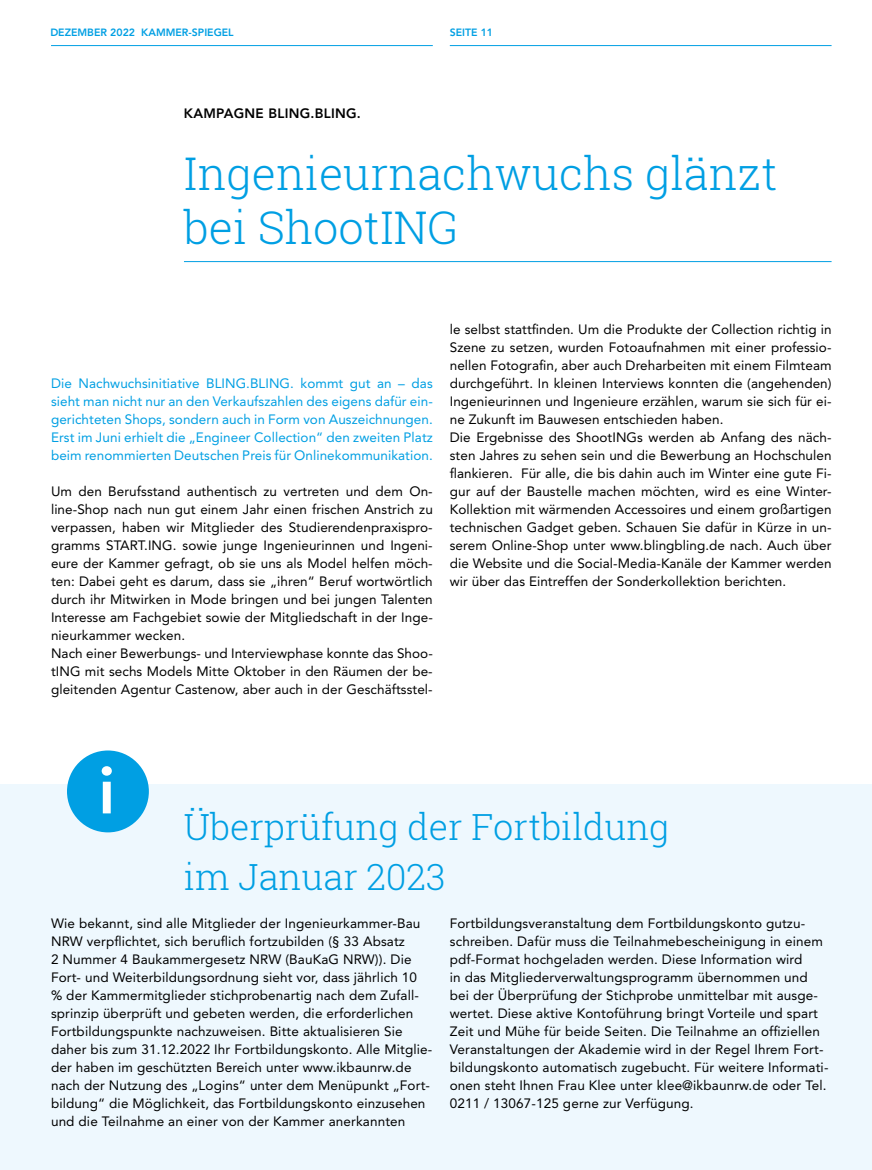
<style>
.page{position:relative;width:872px;height:1170px;background:#fff}
.page>*{position:absolute;margin:0;border:0;box-sizing:border-box;transform-origin:0 0}
.t1{font:800 66px "Avenir LT Std";color:#fff}
.t2{font:300 45px/54px "Roboto Slab";color:#009fe3}
.t3{font:300 36px/49.5px "Roboto Slab";color:#009fe3}
.t4{font:13.5px/18px "Avenir LT Std";letter-spacing:.005em;color:#000}
.t5{font:13.5px/18px "Avenir LT Std";letter-spacing:.005em;color:#009fe3;text-align:justify}
.t6{font:800 13.5px "Avenir LT Std";letter-spacing:.02em;color:#000}
.t7{font:800 10.5px "Avenir LT Std";color:#009fe3}
</style>
<div class="page">
<hr style="left:51px;top:45px;width:382px;height:1px;background:#009fe3">
<hr style="left:450px;top:45px;width:381px;height:1px;background:#009fe3">
<hr style="left:184px;top:261px;width:647px;height:1px;background:#009fe3">
<div style="left:0;top:784px;width:872px;height:385px;background:#eef8fe"></div>
<div style="left:67px;top:750px;width:82px;height:82px;background:#009fe3;border-radius:50%"></div>
<p class="t7" style="left:50px;top:26px;width:185px">DEZEMBER 2022 KAMMER-SPIEGEL</p>
<p class="t7" style="left:450px;top:26px;width:45px">SEITE 11</p>
<p class="t6" style="left:184px;top:105px;width:178px">KAMPAGNE BLING.BLING.</p>
<p class="t2" style="left:184px;top:145px;width:595px">Ingenieurnachwuchs glänzt bei ShootING</p>
<p class="t5" style="left:51px;top:374px;width:383px">Die Nachwuchsinitiative BLING.BLING. kommt gut an – das sieht man nicht nur an den Verkaufszahlen des eigens dafür ein&shy;gerichteten Shops, sondern auch in Form von Auszeichnungen.<br>Erst im Juni erhielt die „Engineer Collection“ den zweiten Platz beim renommierten Deutschen Preis für Onlinekommunikation.</p>
<p class="t4" style="left:51px;top:482px;width:383px">Um den Berufsstand authentisch zu vertreten und dem On&shy;line-Shop nach nun gut einem Jahr einen frischen Anstrich zu verpassen, haben wir Mitglieder des Studierendenpraxispro&shy;gramms START.ING. sowie junge Ingenieurinnen und Ingeni&shy;eure der Kammer gefragt, ob sie uns als Model helfen möch&shy;ten: Dabei geht es darum, dass sie „ihren“ Beruf wortwörtlich durch ihr Mitwirken in Mode bringen und bei jungen Talenten Interesse am Fachgebiet sowie der Mitgliedschaft in der Inge&shy;nieurkammer wecken.<br>Nach einer Bewerbungs- und Interviewphase konnte das Shoo&shy;tING mit sechs Models Mitte Oktober in den Räumen der be&shy;gleitenden Agentur Castenow, aber auch in der Geschäftsstel-</p>
<p class="t4" style="left:450px;top:320px;width:383px">le selbst stattfinden. Um die Produkte der Collection richtig in Szene zu setzen, wurden Fotoaufnahmen mit einer professio&shy;nellen Fotografin, aber auch Dreharbeiten mit einem Filmteam durchgeführt. In kleinen Interviews konnten die (angehenden)<br>Ingenieurinnen und Ingenieure erzählen, warum sie sich für ei&shy;ne Zukunft im Bauwesen entschieden haben.<br>Die Ergebnisse des ShootINGs werden ab Anfang des näch&shy;sten Jahres zu sehen sein und die Bewerbung an Hochschulen flankieren. Für alle, die bis dahin auch im Winter eine gute Fi&shy;gur auf der Baustelle machen möchten, wird es eine Winter-Kollektion mit wärmenden Accessoires und einem großartigen technischen Gadget geben. Schauen Sie dafür in Kürze in un&shy;serem Online-Shop unter www.blingbling.de nach. Auch über die Website und die Social-Media-Kanäle der Kammer werden wir über das Eintreffen der Sonderkollektion berichten.</p>
<p class="t1" style="left:98px;top:751px;width:19px">i</p>
<p class="t3" style="left:184px;top:801px;width:487px">Überprüfung der Fortbildung im Januar 2023</p>
<p class="t4" style="left:51px;top:914px;width:383px">Wie bekannt, sind alle Mitglieder der Ingenieurkammer-Bau NRW verpflichtet, sich beruflich fortzubilden (§ 33 Absatz<br>2 Nummer 4 Baukammergesetz NRW (BauKaG NRW)). Die Fort- und Weiterbildungsordnung sieht vor, dass jährlich 10<br>% der Kammermitglieder stichprobenartig nach dem Zufall&shy;sprinzip überprüft und gebeten werden, die erforderlichen Fortbildungspunkte nachzuweisen. Bitte aktualisieren Sie daher bis zum 31.12.2022 Ihr Fortbildungskonto. Alle Mitglie&shy;der haben im geschützten Bereich unter www.ikbaunrw.de nach der Nutzung des „Logins“ unter dem Menüpunkt „Fort&shy;bildung“ die Möglichkeit, das Fortbildungskonto einzusehen und die Teilnahme an einer von der Kammer anerkannten</p>
<p class="t4" style="left:450px;top:914px;width:380px">Fortbildungsveranstaltung dem Fortbildungskonto gutzu&shy;schreiben. Dafür muss die Teilnahmebescheinigung in einem pdf-Format hochgeladen werden. Diese Information wird<br>in das Mitgliederverwaltungsprogramm übernommen und bei der Überprüfung der Stichprobe unmittelbar mit ausge&shy;wertet. Diese aktive Kontoführung bringt Vorteile und spart Zeit und Mühe für beide Seiten. Die Teilnahme an offiziellen Veranstaltungen der Akademie wird in der Regel Ihrem Fort&shy;bildungskonto automatisch zugebucht. Für weitere Informati&shy;onen steht Ihnen Frau Klee unter klee@ikbaunrw.de oder Tel.<br>0211 / 13067-125 gerne zur Verfügung.</p>
</div>
